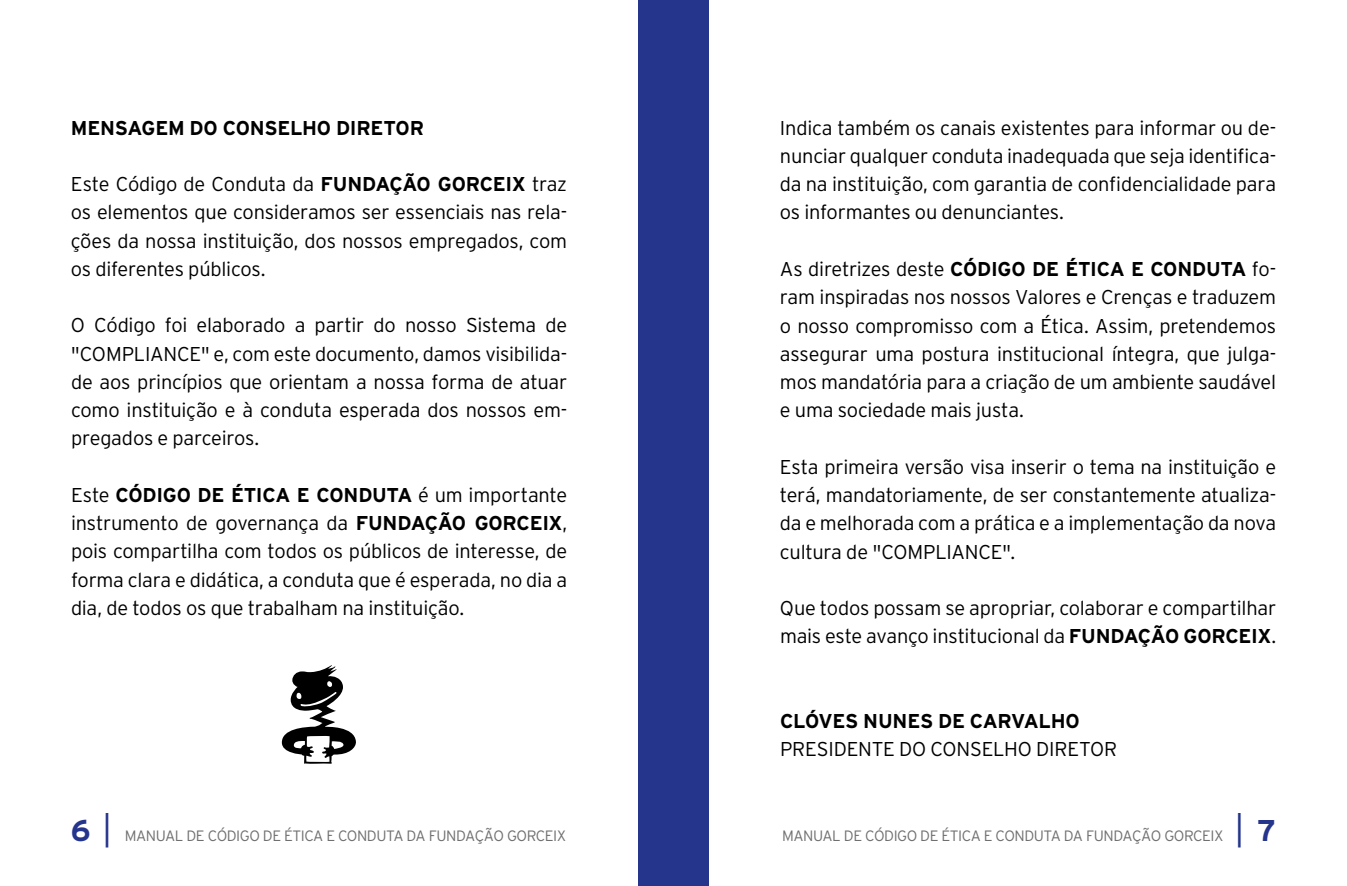
<style>
.page{position:relative;width:1347px;height:886px;background:#fff}
.page>*{position:absolute;margin:0;border:0;box-sizing:border-box;transform-origin:0 0}
.t1{font:117.5px "Zeit Guys One";color:#000}
.t2{font:300 35px "Interstate";color:#26358c}
.t3{font:700 30px "Interstate";color:#26358c}
.t4{font:300 20px/28.2px "Interstate";letter-spacing:-.01em;color:#000;text-align:justify}
.t5{font:700 20px "Interstate";letter-spacing:-.015em;color:#000}
.t6{font:300 15px "Interstate";letter-spacing:-.03em;color:#706f6f}
.s1{font-weight:700}
.s2{font-weight:300;font-size:35px}
.s3{font-weight:700;font-size:30px}
</style>
<div class="page">
<div style="left:638px;top:0;width:71px;height:886px;background:#26358c"></div>
<p class="t5" style="left:71px;top:116px;width:354px">MENSAGEM DO CONSELHO DIRETOR</p>
<p class="t4" style="left:71px;top:170px;width:498px">Este Código de Conduta da <span class="s1">FUNDAÇÃO GORCEIX</span> traz os elementos que consideramos ser essenciais nas rela&shy;ções da nossa instituição, dos nossos empregados, com os diferentes públicos.</p>
<p class="t4" style="left:71px;top:311px;width:498px">O Código foi elaborado a partir do nosso Sistema de "COMPLIANCE" e, com este documento, damos visibilida&shy;de aos princípios que orientam a nossa forma de atuar como instituição e à conduta esperada dos nossos em&shy;pregados e parceiros.</p>
<p class="t4" style="left:71px;top:481px;width:498px">Este <span class="s1">CÓDIGO DE ÉTICA E CONDUTA</span> é um importante instrumento de governança da <span class="s1">FUNDAÇÃO GORCEIX</span>, pois compartilha com todos os públicos de interesse, de forma clara e didática, a conduta que é esperada, no dia a dia, de todos os que trabalham na instituição.</p>
<h1 class="t1" style="left:279px;top:649px;width:82px">r</h1>
<p class="t4" style="left:780px;top:113px;width:498px">Indica também os canais existentes para informar ou de&shy;nunciar qualquer conduta inadequada que seja identifica&shy;da na instituição, com garantia de confidencialidade para os informantes ou denunciantes.</p>
<p class="t4" style="left:780px;top:255px;width:498px">As diretrizes deste <span class="s1">CÓDIGO DE ÉTICA E CONDUTA</span> fo&shy;ram inspiradas nos nossos Valores e Crenças e traduzem o nosso compromisso com a Ética. Assim, pretendemos assegurar uma postura institucional íntegra, que julga&shy;mos mandatória para a criação de um ambiente saudável e uma sociedade mais justa.</p>
<p class="t4" style="left:780px;top:452px;width:498px">Esta primeira versão visa inserir o tema na instituição e terá, mandatoriamente, de ser constantemente atualiza&shy;da e melhorada com a prática e a implementação da nova cultura de "COMPLIANCE".</p>
<p class="t4" style="left:780px;top:594px;width:498px">Que todos possam se apropriar, colaborar e compartilhar mais este avanço institucional da <span class="s1">FUNDAÇÃO GORCEIX</span>.</p>
<p class="t5" style="left:780px;top:710px;width:301px">CLÓVES NUNES DE CARVALHO</p>
<p class="t4" style="left:780px;top:735px;width:338px">PRESIDENTE DO CONSELHO DIRETOR</p>
<h3 class="t3" style="left:71px;top:813px;width:43px">6 <span class="s2">|</span></h3>
<p class="t6" style="left:125px;top:827px;width:443px">MANUAL DE CÓDIGO DE ÉTICA E CONDUTA DA FUNDAÇÃO GORCEIX</p>
<p class="t6" style="left:782px;top:827px;width:443px">MANUAL DE CÓDIGO DE ÉTICA E CONDUTA DA FUNDAÇÃO GORCEIX</p>
<h2 class="t2" style="left:1234px;top:809px;width:43px">| <span class="s3">7</span></h2>
</div>
